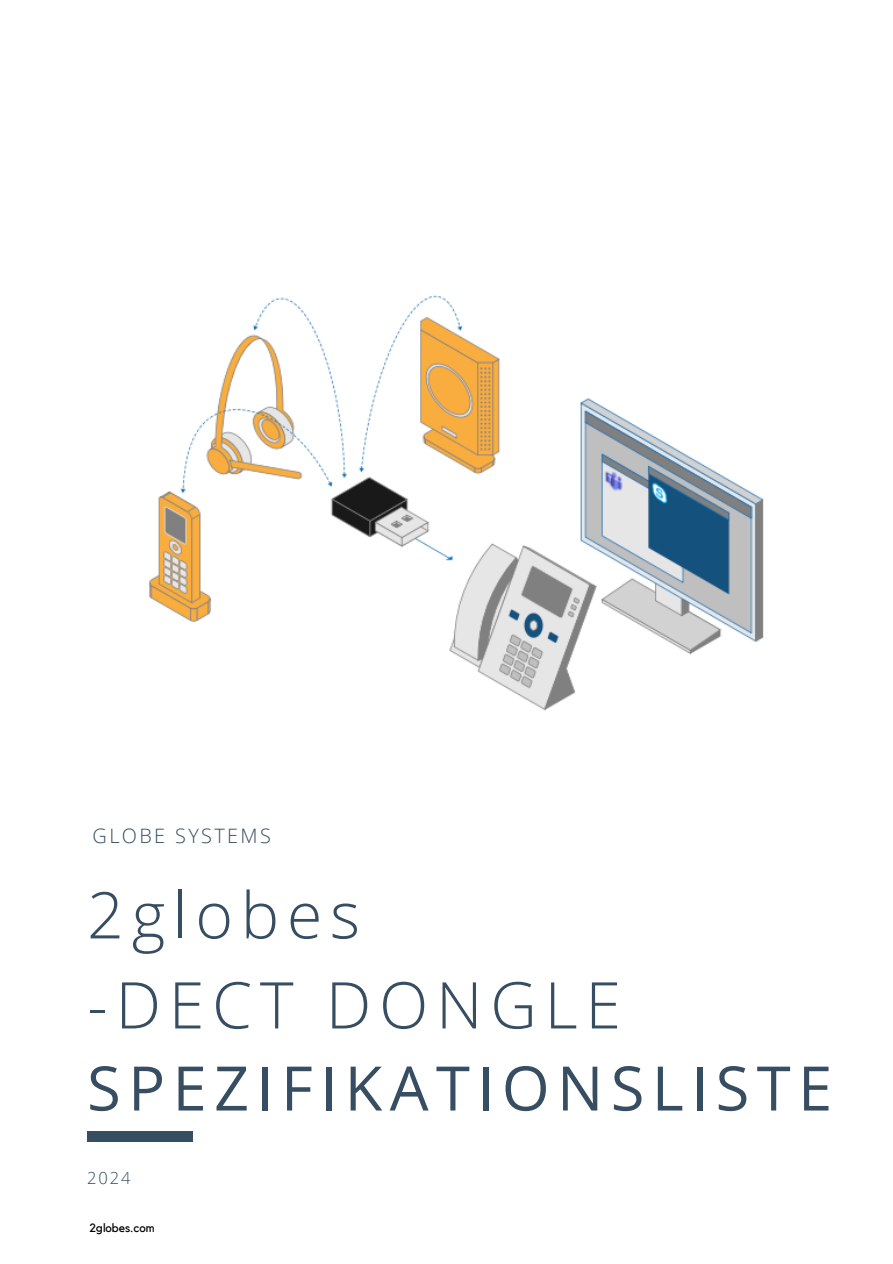
<style>
.page{position:relative;width:893px;height:1264px;background:#fff}
.page>*{position:absolute;margin:0;border:0;box-sizing:border-box;transform-origin:0 0}
.t1{font:300 64.35px "Open Sans";letter-spacing:.12em;color:#364d62}
.t2{font:61.35px "Open Sans";letter-spacing:.12em;color:#364d62}
.t3{font:300 19.8px "Open Sans";letter-spacing:.12em;color:#364d62}
.t4{font:300 16.5px "Open Sans";color:#364d62}
.t5{font:12px "Kollektif";color:#000}
</style>
<div class="page">
<div style="left:87px;top:1131px;width:106px;height:10px;background:#364d62"></div>
<img style="left:149px;top:295px;width:615px;height:416px">
<p class="t3" style="left:93px;top:822px;width:180px">GLOBE SYSTEMS</p>
<p class="t1" style="left:87px;top:869px;width:274px">2globes</p>
<p class="t1" style="left:87px;top:959px;width:535px">-DECT DONGLE</p>
<p class="t2" style="left:87px;top:1044px;width:746px">SPEZIFIKATIONSLISTE</p>
<p class="t4" style="left:87px;top:1166px;width:45px">2024</p>
<p class="t5" style="left:89px;top:1221px;width:67px">2globes.com</p>
</div>
